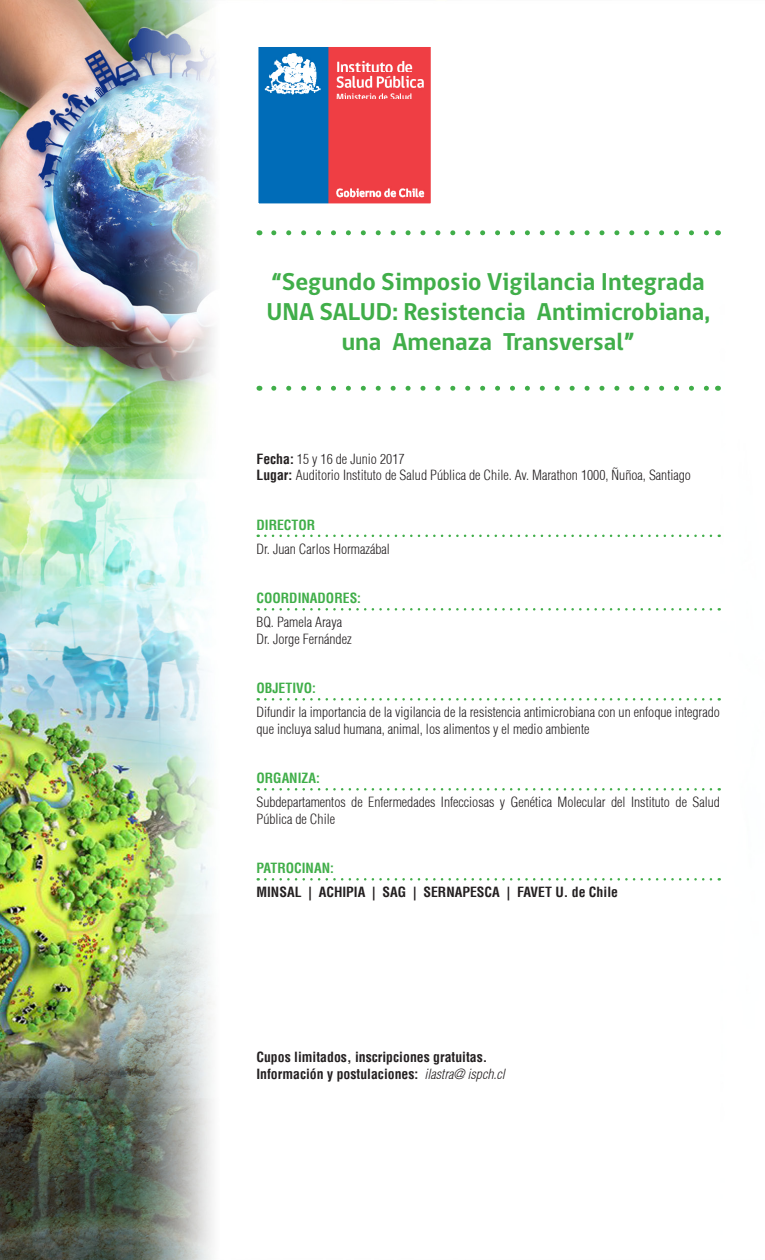
<style>
.page{position:relative;width:765px;height:1260px;background:#fff}
.page>*{position:absolute;margin:0;border:0;box-sizing:border-box;transform-origin:0 0}
.t1{font:700 25px/30px "gob CL";color:#40ae49;text-align:center}
.t2{font:300 condensed 13.75px/16.5px "Helvetica";color:#231f20}
.t3{font:700 condensed 13.75px "Helvetica";color:#231f20}
.t4{font:700 condensed 13.75px "Helvetica";color:#40ae49}
.s1{font-weight:700}
.s2{font-weight:300;font-style:italic}
</style>
<div class="page">
<img style="left:0;top:1px;width:721px;height:1259px">
<svg style="left:265px;top:535px;width:455px;height:2px"></svg>
<svg style="left:265px;top:608px;width:455px;height:3px"></svg>
<svg style="left:265px;top:698px;width:455px;height:3px"></svg>
<svg style="left:265px;top:788px;width:455px;height:3px"></svg>
<svg style="left:265px;top:878px;width:455px;height:3px"></svg>
<svg style="left:274px;top:230px;width:436px;height:5px"></svg>
<svg style="left:274px;top:386px;width:436px;height:5px"></svg>
<img style="left:259px;top:48px;width:171px;height:154px">
<div style="left:256px;top:45px;width:177px;height:160px;border:2px solid #fff"></div>
<p class="t1" style="left:266px;top:267px;width:445px">“Segundo Simposio Vigilancia Integrada<br>UNA SALUD: Resistencia Antimicrobiana, una Amenaza Transversal”</p>
<p class="t2" style="left:256px;top:450px;width:150px"><span class="s1">Fecha:</span> 15 y 16 de Junio 2017</p>
<p class="t2" style="left:256px;top:467px;width:436px"><span class="s1">Lugar:</span> Auditorio Instituto de Salud Pública de Chile. Av. Marathon 1000, Ñuñoa, Santiago</p>
<p class="t4" style="left:256px;top:516px;width:60px">DIRECTOR</p>
<p class="t2" style="left:256px;top:540px;width:135px">Dr. Juan Carlos Hormazábal</p>
<p class="t4" style="left:256px;top:589px;width:106px">COORDINADORES:</p>
<p class="t2" style="left:256px;top:614px;width:87px">BQ. Pamela Araya</p>
<p class="t2" style="left:256px;top:630px;width:97px">Dr. Jorge Fernández</p>
<p class="t4" style="left:256px;top:679px;width:61px">OBJETIVO:</p>
<p class="t2" style="left:256px;top:704px;width:465px">Difundir la importancia de la vigilancia de la resistencia antimicrobiana con un enfoque integrado que incluya salud humana, animal, los alimentos y el medio ambiente</p>
<p class="t4" style="left:256px;top:769px;width:65px">ORGANIZA:</p>
<p class="t2" style="left:256px;top:794px;width:465px">Subdepartamentos de Enfermedades Infecciosas y Genética Molecular del Instituto de Salud<br>Pública de Chile</p>
<p class="t4" style="left:256px;top:859px;width:79px">PATROCINAN:</p>
<p class="t3" style="left:256px;top:883px;width:363px">MINSAL | ACHIPIA | SAG | SERNAPESCA | FAVET U. de Chile</p>
<p class="t3" style="left:256px;top:1048px;width:233px">Cupos limitados, inscripciones gratuitas.</p>
<p class="t3" style="left:256px;top:1065px;width:250px">Información y postulaciones: <span class="s2">ilastra@ ispch.cl</span></p>
</div>
